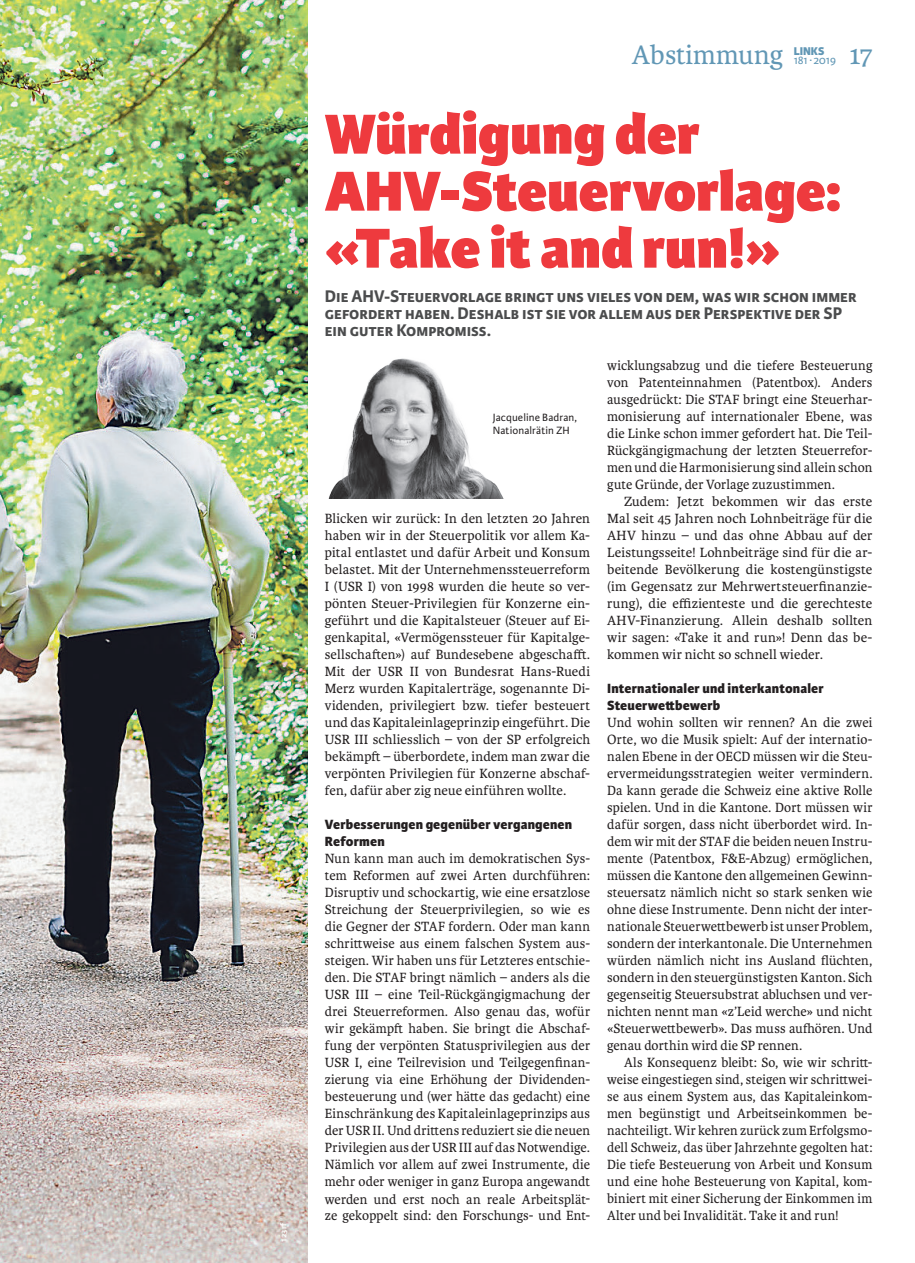
<style>
.page{position:relative;width:915px;height:1263px;background:#fff}
.page>*{position:absolute;margin:0;border:0;box-sizing:border-box;transform-origin:0 0}
.t1{font:800 60px/57px "Karmina Sans";color:#ee3a3e}
.t2{font:28.5px "Karmina";color:#6197b5}
.t3{font:700 18px/17px "Karmina Sans";color:#4b4c4d}
.t4{font:14.25px/17px "Karmina";letter-spacing:.01em;color:#231f20;text-align:justify}
.t5{font:14.25px/17px "Karmina";letter-spacing:.01em;color:#231f20;text-align:justify;scale:.96 1}
.t6{font:800 14.25px/17px "Karmina Sans";letter-spacing:.01em;color:#231f20}
.t7{font:12px "Karmina Sans";letter-spacing:-.01em;color:#6197b5}
.t8{font:800 12px "Karmina Sans";color:#6197b5}
.t9{font:11.25px/12.8px "Karmina Sans";letter-spacing:.01em;color:#231f20}
.t10{font:600 9px "Karmina Sans";letter-spacing:.02em;color:#fff}
</style>
<div class="page">
<img style="left:0;top:0;width:308px;height:1263px">
<img style="left:329px;top:358px;width:174px;height:140px">
<p class="t10" style="left:278px;top:1242px;width:21px;rotate:-90deg">123rf</p>
<h2 class="t2" style="left:631px;top:39px;width:152px">Abstimmung</h2>
<p class="t8" style="left:793px;top:44px;width:32px">LINKS</p>
<p class="t7" style="left:793px;top:53px;width:44px">181∙ 2019</p>
<h2 class="t2" style="left:848px;top:39px;width:25px">17</h2>
<h1 class="t1" style="left:325px;top:108px;width:517px">Würdigung der<br>AHV-Steuervorlage: «Take it and run!»</h1>
<p class="t3" style="left:325px;top:288px;width:533px">Die AHV-Steuervorlage bringt uns vieles von dem, was wir schon immer gefordert haben. Deshalb ist sie vor allem aus der Perspektive der SP ein guter Kompromiss.</p>
<p class="t9" style="left:492px;top:411px;width:86px">Jacqueline Badran,<br>Nationalrätin ZH</p>
<p class="t4" style="left:325px;top:510px;width:267px">Blicken wir zurück: In den letzten 20 Jahren haben wir in der Steuerpolitik vor allem Ka&shy;pital entlastet und dafür Arbeit und Konsum belastet. Mit der Unternehmenssteuerreform I (USR I) von 1998 wurden die heute so ver&shy;pönten Steuer-Privilegien für Konzerne ein&shy;geführt und die Kapitalsteuer (Steuer auf Ei&shy;genkapital, «Vermögenssteuer für Kapitalge&shy;sellschaften») auf Bundesebene abgeschafft.<br>Mit der USR II von Bundesrat Hans-Ruedi Merz wurden Kapitalerträge, sogenannte Di&shy;videnden, privilegiert bzw. tiefer besteuert und das Kapitaleinlageprinzip eingeführt. Die USR III schliesslich – von der SP erfolgreich bekämpft – überbordete, indem man zwar die verpönten Privilegien für Konzerne abschaf&shy;fen, dafür aber zig neue einführen wollte.</p>
<p class="t6" style="left:325px;top:816px;width:249px">Verbesserungen gegenüber vergangenen<br>Reformen</p>
<p class="t4" style="left:325px;top:850px;width:267px">Nun kann man auch im demokratischen Sys&shy;tem Reformen auf zwei Arten durchführen:<br>Disruptiv und schockartig, wie eine ersatzlose Streichung der Steuerprivilegien, so wie es die Gegner der STAF fordern. Oder man kann schrittweise aus einem falschen System aus&shy;steigen. Wir haben uns für Letzteres entschie&shy;den. Die STAF bringt nämlich – anders als die USR III – eine Teil-Rückgängigmachung der drei Steuerreformen. Also genau das, wofür wir gekämpft haben. Sie bringt die Abschaf&shy;fung der verpönten Statusprivilegien aus der USR I, eine Teilrevision und Teilgegenfinan&shy;zierung via eine Erhöhung der Dividenden&shy;besteuerung und (wer hätte das gedacht) eine Einschränkung des Kapitaleinlageprinzips aus der USR II. Und drittens reduziert sie die neuen Privilegien aus der USR III auf das Notwendige.<br>Nämlich vor allem auf zwei Instrumente, die mehr oder weniger in ganz Europa angewandt werden und erst noch an reale Arbeitsplät&shy;ze gekoppelt sind: den Forschungs- und Ent-</p>
<p class="t4" style="left:607px;top:357px;width:267px">wicklungsabzug und die tiefere Besteuerung von Patenteinnahmen (Patentbox). Anders ausgedrückt: Die STAF bringt eine Steuerhar&shy;monisierung auf internationaler Ebene, was die Linke schon immer gefordert hat. Die Teil-Rückgängigmachung der letzten Steuerrefor&shy;men und die Harmonisierung sind allein schon gute Gründe, der Vorlage zuzustimmen.</p>
<p class="t4" style="left:607px;top:493px;width:267px;text-indent:17px">Zudem: Jetzt bekommen wir das erste Mal seit 45 Jahren noch Lohnbeiträge für die AHV hinzu – und das ohne Abbau auf der Leistungsseite! Lohnbeiträge sind für die ar&shy;beitende Bevölkerung die kostengünstigste (im Gegensatz zur Mehrwertsteuerfinanzie&shy;rung), die effizienteste und die gerechteste AHV-Finanzierung. Allein deshalb sollten wir sagen: «Take it and run»! Denn das be&shy;kommen wir nicht so schnell wieder.</p>
<p class="t6" style="left:607px;top:680px;width:218px">Internationaler und interkantonaler<br>Steuerwettbewerb</p>
<p class="t4" style="left:607px;top:714px;width:267px">Und wohin sollten wir rennen? An die zwei Orte, wo die Musik spielt: Auf der internatio&shy;nalen Ebene in der OECD müssen wir die Steu&shy;ervermeidungsstrategien weiter vermindern.<br>Da kann gerade die Schweiz eine aktive Rolle spielen. Und in die Kantone. Dort müssen wir dafür sorgen, dass nicht überbordet wird. In&shy;dem wir mit der STAF die beiden neuen Instru&shy;mente (Patentbox, F&amp;E-Abzug) ermöglichen, müssen die Kantone den allgemeinen Gewinn&shy;steuersatz nämlich nicht so stark senken wie ohne diese Instrumente. Denn nicht der inter&shy;nationale Steuerwettbewerb ist unser Problem, sondern der interkantonale. Die Unternehmen würden nämlich nicht ins Ausland flüchten, sondern in den steuergünstigsten Kanton. Sich gegenseitig Steuersubstrat abluchsen und ver&shy;nichten nennt man «z’Leid werche» und nicht «Steuerwettbewerb». Das muss aufhören. Und genau dorthin wird die SP rennen.</p>
<p class="t5" style="left:607px;top:1054px;width:278px;text-indent:17px">Als Konsequenz bleibt: So, wie wir schritt&shy;weise eingestiegen sind, steigen wir schrittwei&shy;se aus einem System aus, das Kapitaleinkom&shy;men begünstigt und Arbeitseinkommen be&shy;nachteiligt. Wir kehren zurück zum Erfolgsmo&shy;dell Schweiz, das über Jahrzehnte gegolten hat:<br>Die tiefe Besteuerung von Arbeit und Konsum und eine hohe Besteuerung von Kapital, kom&shy;biniert mit einer Sicherung der Einkommen im Alter und bei Invalidität. Take it and run!</p>
</div>
